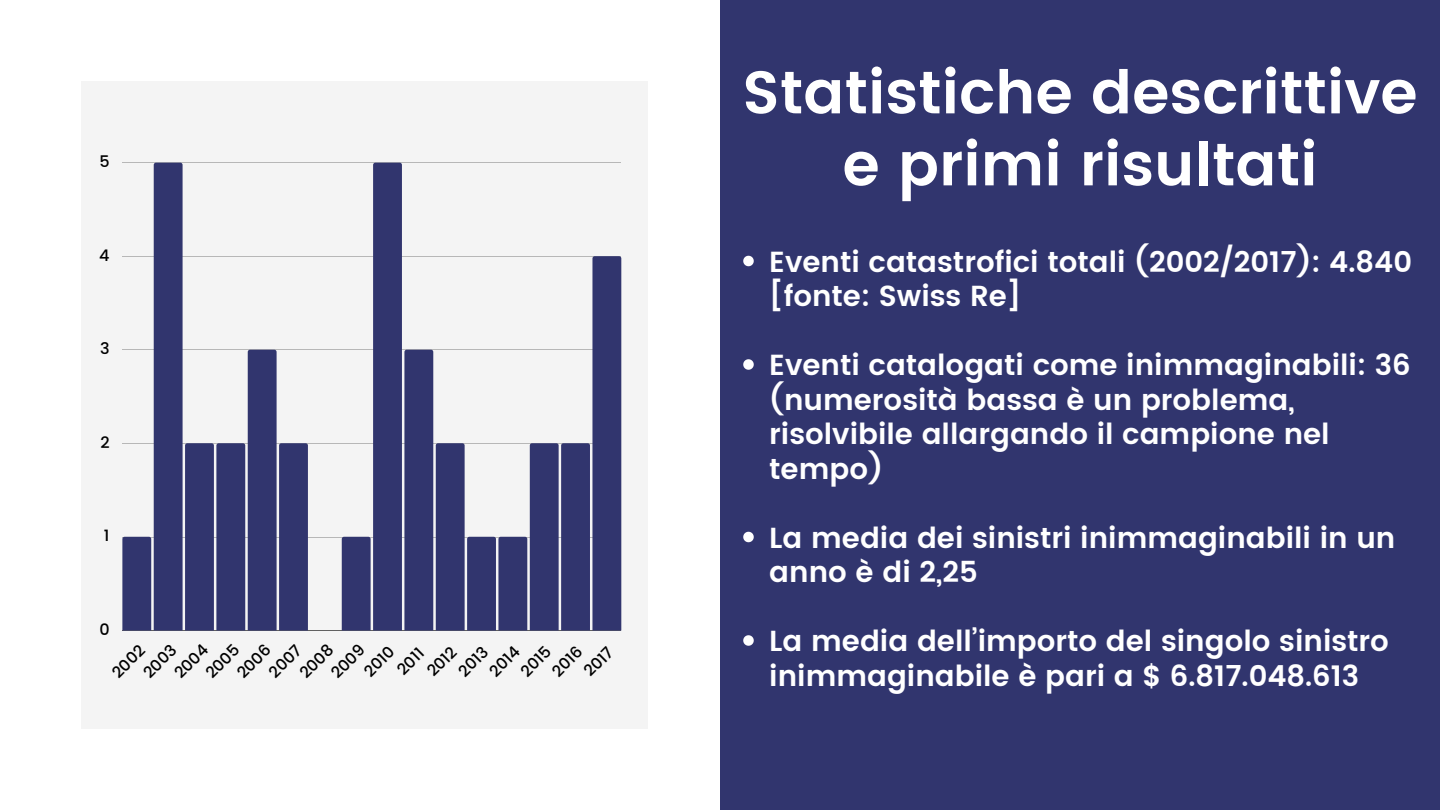
<style>
.page{position:relative;width:1440px;height:810px;background:#fff}
.page>*{position:absolute;margin:0;border:0;box-sizing:border-box;transform-origin:0 0}
.t1{font:600 60px/72px "Poppins";color:#fff;text-align:center}
.t2{font:600 29px/34.5px "Poppins";color:#fff}
.t3{font:500 16px "Poppins";color:#000}
</style>
<div class="page">
<div style="left:81px;top:81px;width:566px;height:648px;background:#f4f4f4"></div>
<hr style="left:122px;top:163px;width:499px;height:1px;background:#000">
<hr style="left:122px;top:256px;width:499px;height:1px;background:#000">
<hr style="left:122px;top:350px;width:499px;height:1px;background:#000">
<hr style="left:122px;top:443px;width:499px;height:1px;background:#000">
<hr style="left:122px;top:537px;width:499px;height:1px;background:#000">
<hr style="left:122px;top:630px;width:499px;height:1px;background:#000">
<svg style="left:122px;top:163px;width:186px;height:468px"></svg>
<svg style="left:342px;top:163px;width:279px;height:468px"></svg>
<div style="left:720px;top:0;width:720px;height:810px;background:#31356e"></div>
<svg style="left:743px;top:256px;width:11px;height:10px"></svg>
<svg style="left:743px;top:359px;width:11px;height:11px"></svg>
<svg style="left:743px;top:532px;width:11px;height:10px"></svg>
<svg style="left:743px;top:635px;width:11px;height:11px"></svg>
<p class="t3" style="left:99px;top:153px;width:12px">5</p>
<p class="t3" style="left:99px;top:246px;width:12px">4</p>
<p class="t3" style="left:100px;top:340px;width:11px">3</p>
<p class="t3" style="left:100px;top:433px;width:11px">2</p>
<p class="t3" style="left:104px;top:527px;width:7px">1</p>
<p class="t3" style="left:99px;top:620px;width:12px">0</p>
<p class="t3" style="left:296px;top:669px;width:41px;rotate:-45deg">2008</p>
<p class="t3" style="left:171px;top:669px;width:42px;rotate:-45deg">2004</p>
<p class="t3" style="left:233px;top:669px;width:42px;rotate:-45deg">2006</p>
<p class="t3" style="left:327px;top:669px;width:41px;rotate:-45deg">2009</p>
<p class="t3" style="left:202px;top:669px;width:41px;rotate:-45deg">2005</p>
<p class="t3" style="left:140px;top:669px;width:41px;rotate:-45deg">2003</p>
<p class="t3" style="left:108px;top:669px;width:40px;rotate:-45deg">2002</p>
<p class="t3" style="left:265px;top:668px;width:40px;rotate:-45deg">2007</p>
<p class="t3" style="left:360px;top:667px;width:37px;rotate:-45deg">2010</p>
<p class="t3" style="left:423px;top:667px;width:36px;rotate:-45deg">2012</p>
<p class="t3" style="left:455px;top:667px;width:36px;rotate:-45deg">2013</p>
<p class="t3" style="left:486px;top:667px;width:37px;rotate:-45deg">2014</p>
<p class="t3" style="left:517px;top:667px;width:37px;rotate:-45deg">2015</p>
<p class="t3" style="left:548px;top:667px;width:37px;rotate:-45deg">2016</p>
<p class="t3" style="left:580px;top:667px;width:36px;rotate:-45deg">2017</p>
<p class="t1" style="left:742px;top:57px;width:677px">Statistiche descrittive e primi risultati</p>
<p class="t2" style="left:769px;top:244px;width:644px">Eventi catastrofici totali (2002/2017): 4.840 [fonte: Swiss Re]</p>
<p class="t2" style="left:769px;top:348px;width:643px">Eventi catalogati come inimmaginabili: 36 (numerosità bassa è un problema, risolvibile allargando il campione nel tempo)</p>
<p class="t2" style="left:769px;top:520px;width:628px">La media dei sinistri inimmaginabili in un anno è di 2,25</p>
<p class="t2" style="left:769px;top:624px;width:621px">La media dell’importo del singolo sinistro inimmaginabile è pari a $ 6.817.048.613</p>
</div>
